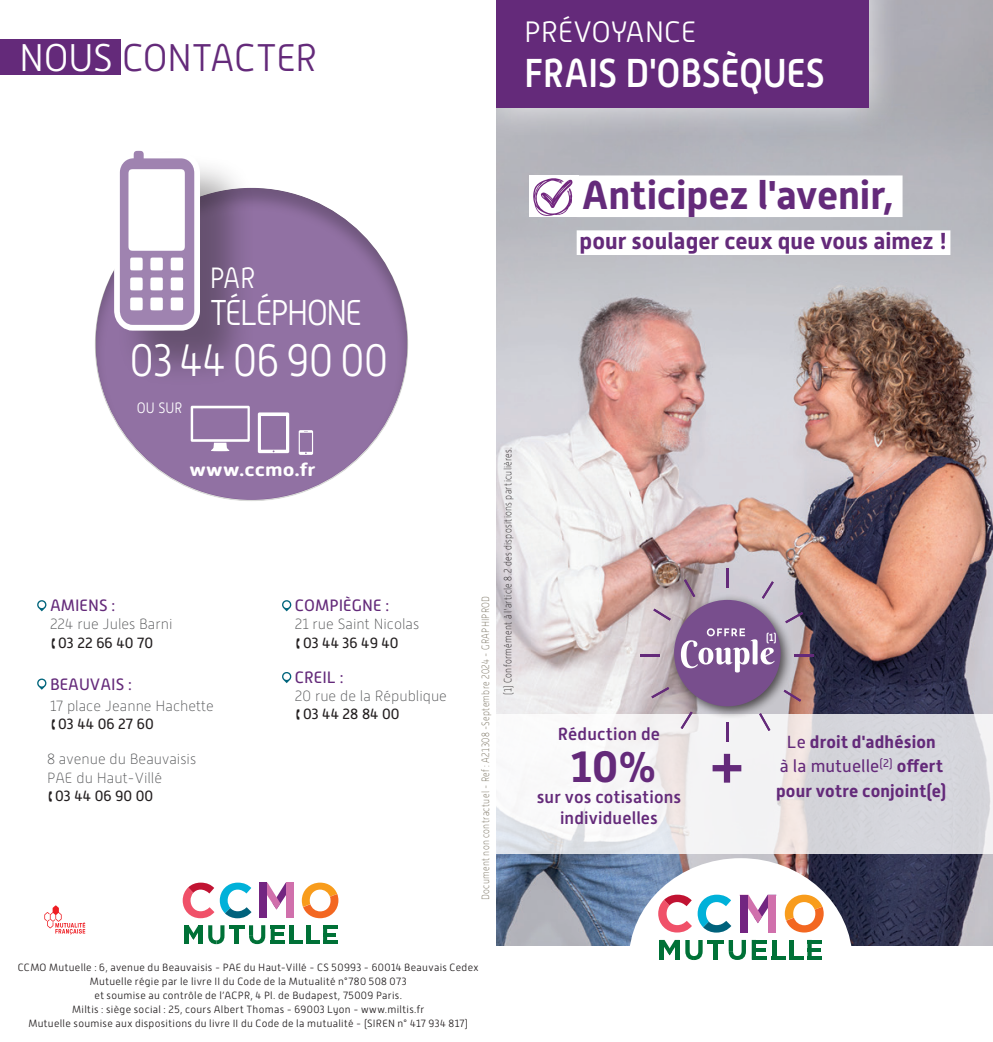
<style>
.page{position:relative;width:993px;height:1042px;background:#fff}
.page>*{position:absolute;margin:0;border:0;box-sizing:border-box;transform-origin:0 0}
.t1{font:500 61.25px "Alwyn New";color:#642a7a}
.t2{font:300 45.32px "Alwyn New";color:#fff;scale:.9 1}
.t3{font:700 43.75px "Alwyn New";color:#642a7a}
.t4{font:500 40.25px "Alwyn New";letter-spacing:-.005em;color:#fff;scale:.9 1}
.t5{font:700 40.07px "Alwyn New";letter-spacing:-.005em;color:#642a7a}
.t6{font:300 38.5px "Alwyn New";letter-spacing:-.01em;color:#642a7a}
.t7{font:300 35.88px "Alwyn New";letter-spacing:-.06em;color:#fff;scale:.9 1}
.t8{font:300 29.4px "Alwyn New";color:#fff}
.t9{font:300 29.22px "Alwyn New";color:#fff;scale:.9 1}
.t10{font:700 23.1px "Alwyn New";color:#642a7a}
.t11{font:700 18.2px "Alwyn New Rounded";letter-spacing:.015em;color:#fff;scale:1.17 1}
.t12{font:700 17.5px/24.5px "Alwyn New";letter-spacing:.01em;color:#642a7a;text-align:center}
.t13{font:500 17.5px/21px "Alwyn New";letter-spacing:.01em;color:#642a7a;text-align:center}
.t14{font:16.45px "Alwyn New";color:#642a7a}
.t15{font:300 15.05px "Alwyn New";color:#fff;scale:.9 1}
.t16{font:100 14.88px/18px "Alwyn New";color:#57585a}
.t17{font:14.88px "Alwyn New";color:#231f20}
.t18{font:300 10.5px/14px "Alwyn New";letter-spacing:.025em;color:#231f20;text-align:center}
.t19{font:100 10.5px "Alwyn New";letter-spacing:.025em;color:#756d5b;scale:.85 1}
.t20{font:100 10.5px "Alwyn New";letter-spacing:.025em;color:#231f20;scale:.85 1}
.t21{font:700 10.5px "Alwyn New";color:#fff;scale:.85 1}
.s1{color:#fff}
.s2{font-weight:400}
</style>
<div class="page">
<hr style="left:270px;top:940px;width:14px;height:4px;background:#007137">
<hr style="left:229px;top:925px;width:15px;height:4px;background:#007137">
<svg style="left:249px;top:925px;width:25px;height:19px"></svg>
<hr style="left:306px;top:925px;width:4px;height:19px;background:#007137">
<hr style="left:270px;top:925px;width:14px;height:4px;background:#007137">
<hr style="left:270px;top:932px;width:13px;height:4px;background:#007137">
<hr style="left:323px;top:925px;width:14px;height:4px;background:#007137">
<hr style="left:323px;top:940px;width:14px;height:4px;background:#007137">
<svg style="left:323px;top:929px;width:13px;height:11px"></svg>
<hr style="left:306px;top:940px;width:13px;height:4px;background:#007137">
<hr style="left:289px;top:925px;width:4px;height:19px;background:#007137">
<hr style="left:289px;top:940px;width:14px;height:4px;background:#007137">
<div style="left:234px;top:925px;width:5px;height:19px;background:#007137"></div>
<svg style="left:249px;top:925px;width:4px;height:11px"></svg>
<svg style="left:209px;top:925px;width:15px;height:19px"></svg>
<svg style="left:267px;top:882px;width:19px;height:27px"></svg>
<div style="left:259px;top:882px;width:8px;height:36px;background:#732581"></div>
<svg style="left:209px;top:884px;width:5px;height:33px"></svg>
<svg style="left:220px;top:882px;width:31px;height:36px"></svg>
<svg style="left:302px;top:882px;width:36px;height:36px"></svg>
<div style="left:286px;top:882px;width:8px;height:36px;background:#d070ac"></div>
<svg style="left:37px;top:600px;width:10px;height:11px"></svg>
<svg style="left:37px;top:678px;width:10px;height:12px"></svg>
<svg style="left:282px;top:600px;width:10px;height:11px"></svg>
<svg style="left:282px;top:672px;width:10px;height:11px"></svg>
<div style="left:95px;top:182px;width:315px;height:319px;background:#231f20;opacity:.27"></div>
<div style="left:116px;top:148px;width:140px;height:238px;background:#231f20;opacity:.39"></div>
<svg style="left:105px;top:39px;width:104px;height:905px"></svg>
<svg style="left:120px;top:151px;width:74px;height:174px"></svg>
<div style="left:0;top:40px;width:120px;height:35px;background:#642a7a"></div>
<svg style="left:44px;top:905px;width:41px;height:29px"></svg>
<svg style="left:298px;top:430px;width:15px;height:25px"></svg>
<svg style="left:191px;top:406px;width:59px;height:45px"></svg>
<svg style="left:258px;top:412px;width:31px;height:41px"></svg>
<img style="left:496px;top:0;width:496px;height:945px">
<div style="left:464px;top:0;width:437px;height:140px;background:#fff;opacity:.75"></div>
<div style="left:496px;top:0;width:372px;height:107px;background:#642a7a"></div>
<svg style="left:628px;top:858px;width:224px;height:102px"></svg>
<div style="left:768px;top:895px;width:8px;height:37px;background:#d070ac"></div>
<div style="left:576px;top:175px;width:326px;height:42px;background:#fff"></div>
<div style="left:576px;top:230px;width:374px;height:25px;background:#fff"></div>
<div style="left:528px;top:175px;width:50px;height:42px;background:#fff"></div>
<svg style="left:533px;top:178px;width:40px;height:38px"></svg>
<svg style="left:496px;top:714px;width:496px;height:139px"></svg>
<div style="left:667px;top:594px;width:126px;height:125px;background:#231f20;opacity:.75"></div>
<div style="left:674px;top:600px;width:106px;height:106px;background:#784e8d;border-radius:50%"></div>
<svg style="left:726px;top:722px;width:2px;height:19px"></svg>
<svg style="left:726px;top:569px;width:2px;height:19px"></svg>
<svg style="left:640px;top:654px;width:19px;height:2px"></svg>
<svg style="left:794px;top:654px;width:19px;height:2px"></svg>
<svg style="left:680px;top:711px;width:12px;height:18px"></svg>
<svg style="left:761px;top:581px;width:12px;height:18px"></svg>
<svg style="left:653px;top:608px;width:17px;height:12px"></svg>
<svg style="left:783px;top:690px;width:17px;height:12px"></svg>
<svg style="left:651px;top:687px;width:18px;height:11px"></svg>
<svg style="left:785px;top:612px;width:17px;height:11px"></svg>
<svg style="left:683px;top:579px;width:12px;height:18px"></svg>
<svg style="left:758px;top:713px;width:12px;height:18px"></svg>
<svg style="left:680px;top:628px;width:94px;height:44px"></svg>
<h3 class="t6" style="left:19px;top:36px;width:299px"><span class="s1">NOUS</span> CONTACTER</h3>
<h3 class="t8" style="left:524px;top:15px;width:173px">PRÉVOYANCE</h3>
<h3 class="t4" style="left:524px;top:51px;width:335px">FRAIS D'OBSÈQUES</h3>
<h3 class="t9" style="left:210px;top:262px;width:52px">PAR</h3>
<h3 class="t7" style="left:210px;top:293px;width:171px">TÉLÉPHONE</h3>
<h2 class="t2" style="left:130px;top:335px;width:288px">03 44 06 90 00</h2>
<h3 class="t15" style="left:137px;top:399px;width:52px">OU SUR</h3>
<h3 class="t11" style="left:189px;top:459px;width:109px">www.ccmo.fr</h3>
<h3 class="t14" style="left:50px;top:596px;width:67px">AMIENS :</h3>
<h3 class="t16" style="left:50px;top:615px;width:124px">224 rue Jules Barni</h3>
<h3 class="t17" style="left:58px;top:634px;width:96px">03 22 66 40 70</h3>
<h3 class="t14" style="left:50px;top:675px;width:83px">BEAUVAIS :</h3>
<h3 class="t16" style="left:50px;top:697px;width:165px">17 place Jeanne Hachette</h3>
<h3 class="t17" style="left:58px;top:715px;width:97px">03 44 06 27 60</h3>
<h3 class="t16" style="left:47px;top:750px;width:151px">8 avenue du Beauvaisis<br>PAE du Haut-Villé</h3>
<h3 class="t17" style="left:55px;top:787px;width:100px">03 44 06 90 00</h3>
<h3 class="t14" style="left:295px;top:596px;width:96px">COMPIÈGNE :</h3>
<h3 class="t16" style="left:295px;top:615px;width:126px">21 rue Saint Nicolas</h3>
<h3 class="t17" style="left:303px;top:634px;width:97px">03 44 36 49 40</h3>
<h3 class="t14" style="left:295px;top:668px;width:50px">CREIL :</h3>
<h3 class="t16" style="left:295px;top:687px;width:153px">20 rue de la République</h3>
<h3 class="t17" style="left:303px;top:706px;width:98px">03 44 28 84 00</h3>
<h3 class="t5" style="left:581px;top:171px;width:313px">Anticipez l'avenir,</h3>
<h3 class="t10" style="left:579px;top:227px;width:369px">pour soulager ceux que vous aimez !</h3>
<p class="t19" style="left:480px;top:900px;width:359px;rotate:-90deg">Document non contractuel - Ref : A21308 -Septembre 2024 - GRAPHIPROD</p>
<p class="t20" style="left:502px;top:694px;width:293px;rotate:-90deg">(1) Conformément à l'article 8.2 des dispositions particulières.</p>
<h3 class="t13" style="left:557px;top:723px;width:104px">Réduction de</h3>
<h3 class="t3" style="left:570px;top:741px;width:88px">10%</h3>
<h3 class="t13" style="left:536px;top:786px;width:146px">sur vos cotisations individuelles</h3>
<p class="t21" style="left:765px;top:632px;width:14px">(1)</p>
<h1 class="t1" style="left:707px;top:731px;width:40px">+</h1>
<h3 class="t12" style="left:779px;top:729px;width:165px"><span class="s2">Le</span> droit d'adhésion<br><span class="s2">à la mutuelle</span><sup>(2)</sup> offert</h3>
<h3 class="t12" style="left:775px;top:778px;width:172px">pour votre conjoint(e)</h3>
<p class="t18" style="left:18px;top:960px;width:462px">CCMO Mutuelle : 6, avenue du Beauvaisis - PAE du Haut-Villé - CS 50993 - 60014 Beauvais Cedex Mutuelle régie par le livre II du Code de la Mutualité n°780 508 073<br>et soumise au contrôle de l’ACPR, 4 Pl. de Budapest, 75009 Paris.<br>Miltis : siège social : 25, cours Albert Thomas - 69003 Lyon - www.miltis.fr<br>Mutuelle soumise aux dispositions du livre II du Code de la mutualité - (SIREN n° 417 934 817)</p>
</div>
